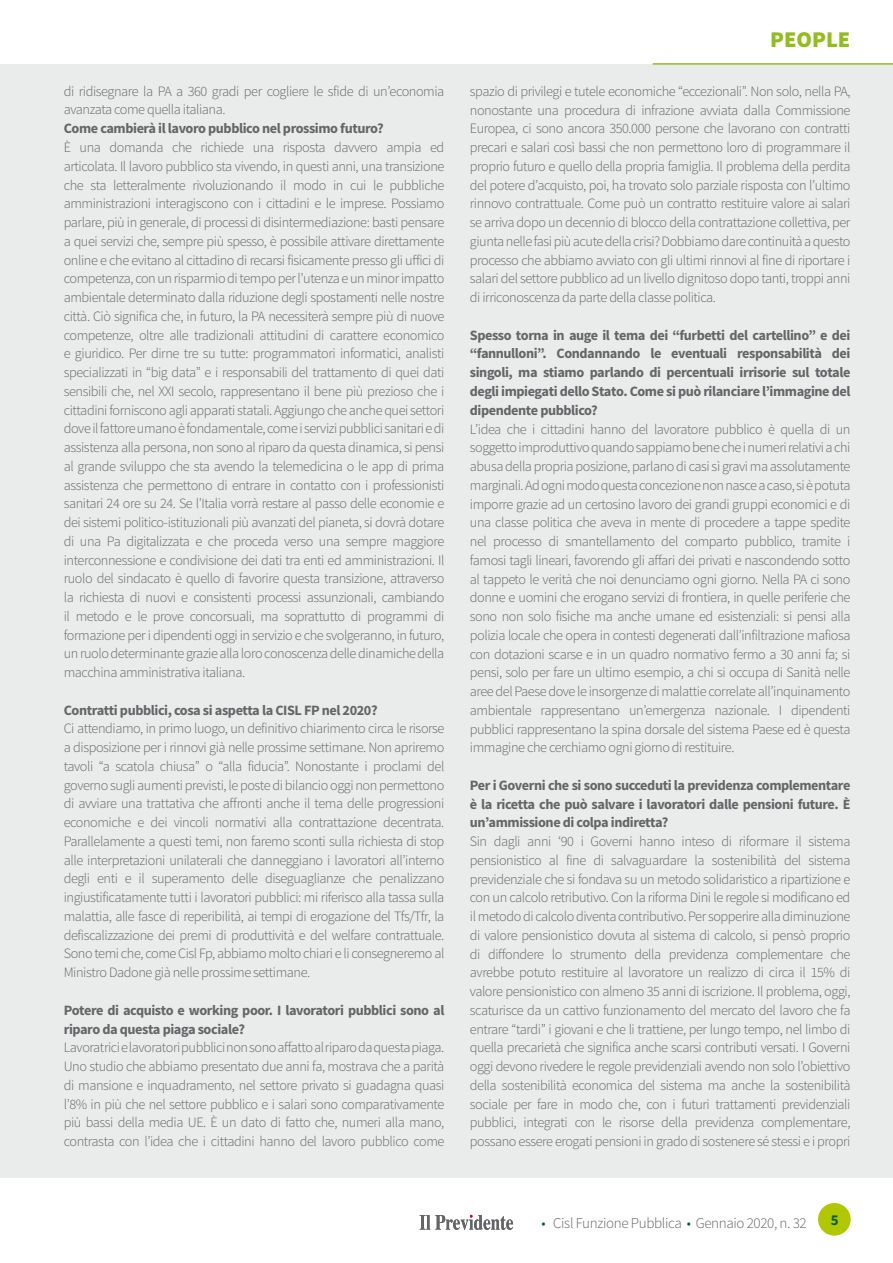
<style>
.page{position:relative;width:893px;height:1263px;background:#fff}
.page>*{position:absolute;margin:0;border:0;box-sizing:border-box;transform-origin:0 0}
.t1{font:900 22.5px "Source Sans Pro";color:#93bd1c}
.t2{font:300 15px "Source Sans Pro";letter-spacing:-.025em;color:#646567}
.t3{font:700 15px "Source Sans Pro";color:#006038}
.t4{font:300 14.25px/18.8px "Source Sans Pro";letter-spacing:-.03em;color:#646567;text-align:justify}
.t5{font:700 14.25px/18.8px "Source Sans Pro";letter-spacing:-.03em;color:#646567;text-align:justify}
.s1{color:#006038}
</style>
<div class="page">
<svg style="left:420px;top:1215px;width:93px;height:15px"></svg>
<div style="left:818px;top:1203px;width:33px;height:32px;background:#b1c800;border-radius:50%"></div>
<div style="left:0;top:65px;width:893px;height:1113px;background:#eaebeb"></div>
<hr style="left:653px;top:63px;width:240px;height:2px;background:#93bd1c">
<p class="t4" style="left:64px;top:82px;width:382px">di ridisegnare la PA a 360 gradi per cogliere le sfide di un’economia avanzata come quella italiana.</p>
<p class="t5" style="left:64px;top:120px;width:321px">Come cambierà il lavoro pubblico nel prossimo futuro?</p>
<p class="t4" style="left:64px;top:138px;width:382px">È una domanda che richiede una risposta davvero ampia ed articolata. Il lavoro pubblico sta vivendo, in questi anni, una transizione che sta letteralmente rivoluzionando il modo in cui le pubbliche amministrazioni interagiscono con i cittadini e le imprese. Possiamo parlare, più in generale, di processi di disintermediazione: basti pensare a quei servizi che, sempre più spesso, è possibile attivare direttamente online e che evitano al cittadino di recarsi fisicamente presso gli uffici di competenza, con un risparmio di tempo per l’utenza e un minor impatto ambientale determinato dalla riduzione degli spostamenti nelle nostre città. Ciò significa che, in futuro, la PA necessiterà sempre più di nuove competenze, oltre alle tradizionali attitudini di carattere economico e giuridico. Per dirne tre su tutte: programmatori informatici, analisti specializzati in “big data” e i responsabili del trattamento di quei dati sensibili che, nel XXI secolo, rappresentano il bene più prezioso che i cittadini forniscono agli apparati statali. Aggiungo che anche quei settori dove il fattore umano è fondamentale, come i servizi pubblici sanitari e di assistenza alla persona, non sono al riparo da questa dinamica, si pensi al grande sviluppo che sta avendo la telemedicina o le app di prima assistenza che permettono di entrare in contatto con i professionisti sanitari 24 ore su 24. Se l’Italia vorrà restare al passo delle economie e dei sistemi politico-istituzionali più avanzati del pianeta, si dovrà dotare di una Pa digitalizzata e che proceda verso una sempre maggiore interconnessione e condivisione dei dati tra enti ed amministrazioni. Il ruolo del sindacato è quello di favorire questa transizione, attraverso la richiesta di nuovi e consistenti processi assunzionali, cambiando il metodo e le prove concorsuali, ma soprattutto di programmi di formazione per i dipendenti oggi in servizio e che svolgeranno, in futuro, un ruolo determinante grazie alla loro conoscenza delle dinamiche della macchina amministrativa italiana.</p>
<p class="t5" style="left:64px;top:701px;width:315px">Contratti pubblici, cosa si aspetta la CISL FP nel 2020?</p>
<p class="t4" style="left:64px;top:719px;width:382px">Ci attendiamo, in primo luogo, un definitivo chiarimento circa le risorse a disposizione per i rinnovi già nelle prossime settimane. Non apriremo tavoli “a scatola chiusa” o “alla fiducia”. Nonostante i proclami del governo sugli aumenti previsti, le poste di bilancio oggi non permettono di avviare una trattativa che affronti anche il tema delle progressioni economiche e dei vincoli normativi alla contrattazione decentrata.<br>Parallelamente a questi temi, non faremo sconti sulla richiesta di stop alle interpretazioni unilaterali che danneggiano i lavoratori all’interno degli enti e il superamento delle diseguaglianze che penalizzano ingiustificatamente tutti i lavoratori pubblici: mi riferisco alla tassa sulla malattia, alle fasce di reperibilità, ai tempi di erogazione del Tfs/Tfr, la defiscalizzazione dei premi di produttività e del welfare contrattuale.<br>Sono temi che, come Cisl Fp, abbiamo molto chiari e li consegneremo al Ministro Dadone già nelle prossime settimane.</p>
<p class="t5" style="left:64px;top:1001px;width:382px">Potere di acquisto e working poor. I lavoratori pubblici sono al riparo da questa piaga sociale?</p>
<p class="t4" style="left:64px;top:1038px;width:382px">Lavoratrici e lavoratori pubblici non sono affatto al riparo da questa piaga.<br>Uno studio che abbiamo presentato due anni fa, mostrava che a parità di mansione e inquadramento, nel settore privato si guadagna quasi l’8% in più che nel settore pubblico e i salari sono comparativamente più bassi della media UE. È un dato di fatto che, numeri alla mano, contrasta con l’idea che i cittadini hanno del lavoro pubblico come</p>
<h1 class="t1" style="left:770px;top:25px;width:82px">PEOPLE</h1>
<p class="t4" style="left:470px;top:82px;width:382px">spazio di privilegi e tutele economiche “eccezionali”. Non solo, nella PA, nonostante una procedura di infrazione avviata dalla Commissione Europea, ci sono ancora 350.000 persone che lavorano con contratti precari e salari così bassi che non permettono loro di programmare il proprio futuro e quello della propria famiglia. Il problema della perdita del potere d’acquisto, poi, ha trovato solo parziale risposta con l’ultimo rinnovo contrattuale. Come può un contratto restituire valore ai salari se arriva dopo un decennio di blocco della contrattazione collettiva, per giunta nelle fasi più acute della crisi? Dobbiamo dare continuità a questo processo che abbiamo avviato con gli ultimi rinnovi al fine di riportare i salari del settore pubblico ad un livello dignitoso dopo tanti, troppi anni di irriconoscenza da parte della classe politica.</p>
<p class="t5" style="left:470px;top:326px;width:382px">Spesso torna in auge il tema dei “furbetti del cartellino” e dei “fannulloni”. Condannando le eventuali responsabilità dei singoli, ma stiamo parlando di percentuali irrisorie sul totale degli impiegati dello Stato. Come si può rilanciare l’immagine del dipendente pubblico?</p>
<p class="t4" style="left:470px;top:419px;width:382px">L’idea che i cittadini hanno del lavoratore pubblico è quella di un soggetto improduttivo quando sappiamo bene che i numeri relativi a chi abusa della propria posizione, parlano di casi sì gravi ma assolutamente marginali. Ad ogni modo questa concezione non nasce a caso, si è potuta imporre grazie ad un certosino lavoro dei grandi gruppi economici e di una classe politica che aveva in mente di procedere a tappe spedite nel processo di smantellamento del comparto pubblico, tramite i famosi tagli lineari, favorendo gli affari dei privati e nascondendo sotto al tappeto le verità che noi denunciamo ogni giorno. Nella PA ci sono donne e uomini che erogano servizi di frontiera, in quelle periferie che sono non solo fisiche ma anche umane ed esistenziali: si pensi alla polizia locale che opera in contesti degenerati dall’infiltrazione mafiosa con dotazioni scarse e in un quadro normativo fermo a 30 anni fa; si pensi, solo per fare un ultimo esempio, a chi si occupa di Sanità nelle aree del Paese dove le insorgenze di malattie correlate all’inquinamento ambientale rappresentano un’emergenza nazionale. I dipendenti pubblici rappresentano la spina dorsale del sistema Paese ed è questa immagine che cerchiamo ogni giorno di restituire.</p>
<p class="t5" style="left:470px;top:776px;width:382px">Per i Governi che si sono succeduti la previdenza complementare è la ricetta che può salvare i lavoratori dalle pensioni future. È un’ammissione di colpa indiretta?</p>
<p class="t4" style="left:470px;top:832px;width:382px">Sin dagli anni ‘90 i Governi hanno inteso di riformare il sistema pensionistico al fine di salvaguardare la sostenibilità del sistema previdenziale che si fondava su un metodo solidaristico a ripartizione e con un calcolo retributivo. Con la riforma Dini le regole si modificano ed il metodo di calcolo diventa contributivo. Per sopperire alla diminuzione di valore pensionistico dovuta al sistema di calcolo, si pensò proprio di diffondere lo strumento della previdenza complementare che avrebbe potuto restituire al lavoratore un realizzo di circa il 15% di valore pensionistico con almeno 35 anni di iscrizione. Il problema, oggi, scaturisce da un cattivo funzionamento del mercato del lavoro che fa entrare “tardi” i giovani e che li trattiene, per lungo tempo, nel limbo di quella precarietà che significa anche scarsi contributi versati. I Governi oggi devono rivedere le regole previdenziali avendo non solo l’obiettivo della sostenibilità economica del sistema ma anche la sostenibilità sociale per fare in modo che, con i futuri trattamenti previdenziali pubblici, integrati con le risorse della previdenza complementare, possano essere erogati pensioni in grado di sostenere sé stessi e i propri</p>
<p class="t2" style="left:542px;top:1214px;width:267px"><span class="s1">•</span> Cisl Funzione Pubblica <span class="s1">•</span> Gennaio 2020, n. 32</p>
<p class="t3" style="left:831px;top:1210px;width:9px">5</p>
</div>
